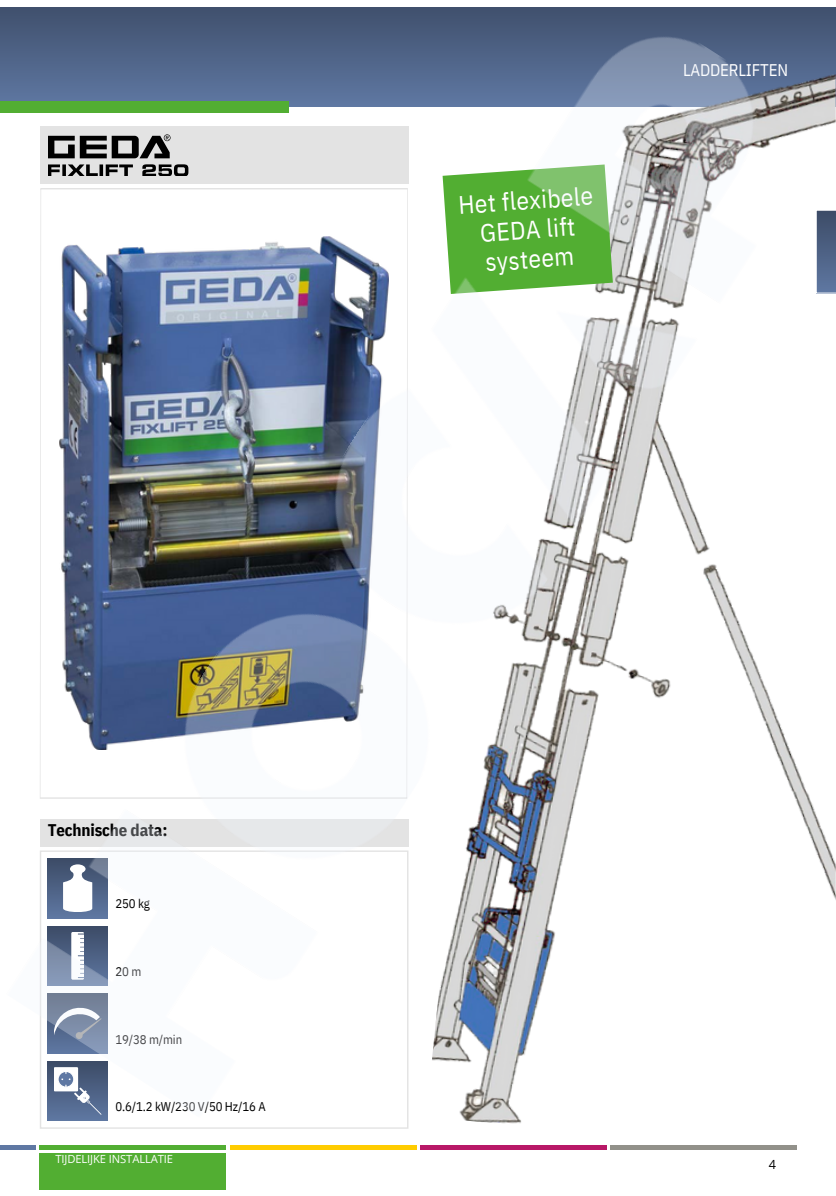
<style>
.page{position:relative;width:836px;height:1196px;background:#fff}
.page>*{position:absolute;margin:0;border:0;box-sizing:border-box;transform-origin:0 0}
.t1{font:25.2px/29.4px "IBM Plex Sans Cond";color:#fff;text-align:center}
.t2{font:700 16.8px "IBM Plex Sans Cond";letter-spacing:-.01em;color:#000}
.t3{font:16.8px "IBM Plex Sans Cond";letter-spacing:-.01em;color:#fff}
.t4{font:12.6px "IBM Plex Sans Cond";letter-spacing:-.01em;color:#000}
.t5{font:12.6px "Open Sans";color:#000}
.t6{font:11.2px "Open Sans";letter-spacing:-.01em;color:#fff}
</style>
<div class="page">
<hr style="left:0;top:1145px;width:36px;height:4px;background:#5f78a3">
<hr style="left:40px;top:1145px;width:186px;height:4px;background:#52ae32">
<hr style="left:230px;top:1145px;width:186px;height:4px;background:#fc0">
<hr style="left:420px;top:1145px;width:186px;height:4px;background:#b81867">
<div style="left:40px;top:1153px;width:186px;height:36px;background:#52ae32"></div>
<svg style="left:835px;top:210px;width:1px;height:83px"></svg>
<img style="left:0;top:7px;width:835px;height:1112px">
<h1 class="t1" style="left:457px;top:190px;width:136px;rotate:-4deg">Het flexibele<br>GEDA lift systeem</h1>
<h2 class="t3" style="left:683px;top:58px;width:107px">LADDERLIFTEN</h2>
<h2 class="t2" style="left:48px;top:819px;width:121px">Technische data:</h2>
<p class="t4" style="left:115px;top:895px;width:36px">250 kg</p>
<p class="t4" style="left:115px;top:963px;width:27px">20m</p>
<p class="t4" style="left:115px;top:1030px;width:68px">19/38 m/min</p>
<p class="t4" style="left:115px;top:1098px;width:152px">0.6/1.2 kW/230 V/50 Hz/16 A</p>
<p class="t6" style="left:55px;top:1151px;width:119px">TIJDELIJKE INSTALLATIE</p>
<p class="t5" style="left:769px;top:1155px;width:9px">4</p>
</div>
